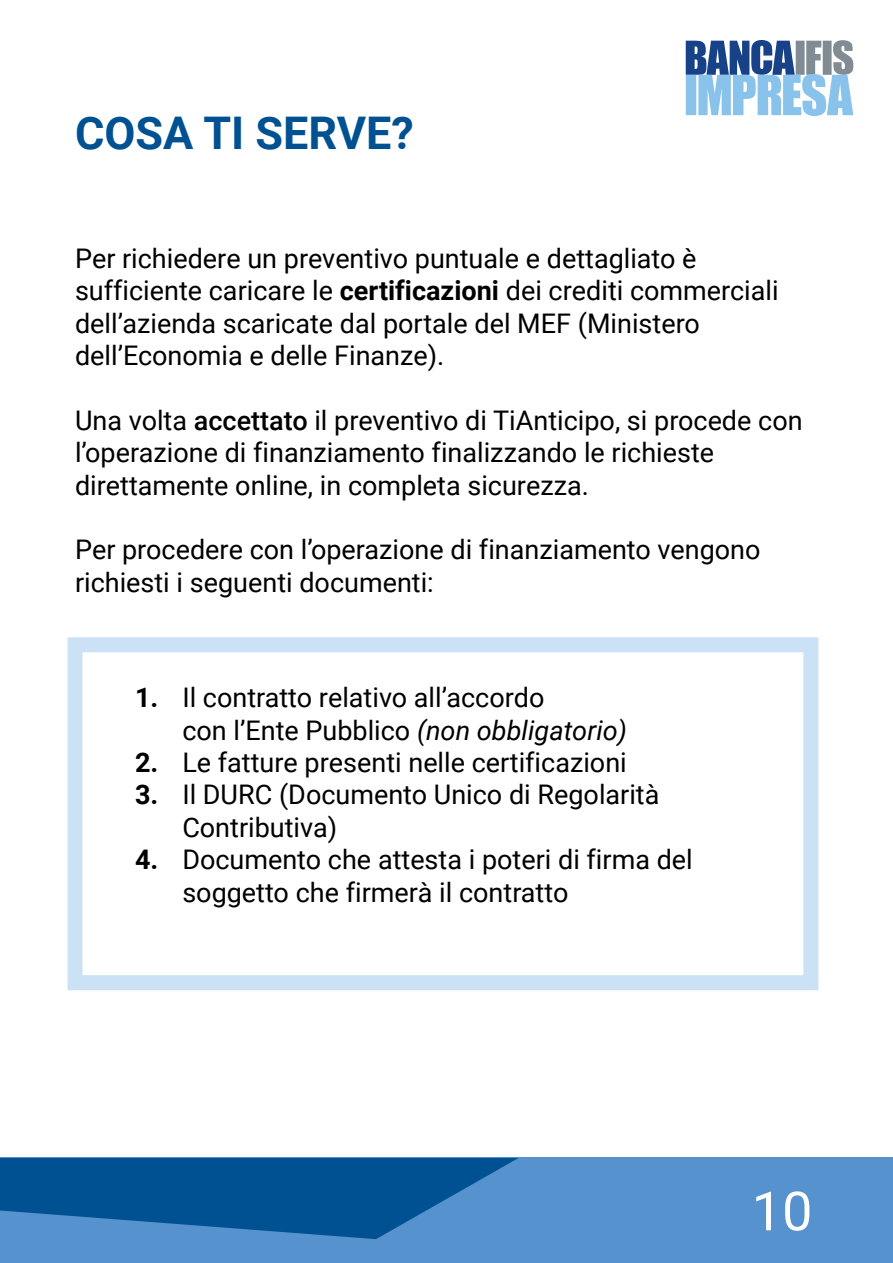
<style>
.page{position:relative;width:893px;height:1263px;background:#fff}
.page>*{position:absolute;margin:0;border:0;box-sizing:border-box;transform-origin:0 0}
.t1{font:54px "Roboto";color:#fff}
.t2{font:700 45px "Roboto";color:#005191}
.t3{font:27px/32.4px "Roboto";color:#000}
.t4{font:700 27px/32.4px "Roboto";color:#000}
.s1{font-weight:700}
.s2{font-weight:500}
.s3{font-style:italic}
</style>
<div class="page">
<div style="left:0;top:1158px;width:893px;height:105px;background:#5692ce"></div>
<svg style="left:0;top:1158px;width:518px;height:81px"></svg>
<svg style="left:686px;top:40px;width:167px;height:76px"></svg>
<div style="left:68px;top:637px;width:750px;height:353px;border:15px solid #cae1f6"></div>
<h2 class="t2" style="left:75px;top:102px;width:340px">COSA TI SERVE?</h2>
<p class="t3" style="left:75px;top:241px;width:705px">Per richiedere un preventivo puntuale e dettagliato è sufficiente caricare le <span class="s1">certificazioni</span> dei crediti commerciali dell’azienda scaricate dal portale del MEF (Ministero dell’Economia e delle Finanze).</p>
<p class="t3" style="left:75px;top:403px;width:729px">Una volta <span class="s2">accettato</span> il preventivo di TiAnticipo, si procede con l’operazione di finanziamento finalizzando le richieste direttamente online, in completa sicurezza.</p>
<p class="t3" style="left:75px;top:533px;width:687px">Per procedere con l’operazione di finanziamento vengono richiesti i seguenti documenti:</p>
<p class="t4" style="left:135px;top:680px;width:25px">1.</p>
<p class="t4" style="left:135px;top:745px;width:25px">2.<br>3.</p>
<p class="t4" style="left:135px;top:842px;width:25px">4.</p>
<p class="t3" style="left:182px;top:680px;width:512px">Il contratto relativo all’accordo<br>con l’Ente Pubblico <span class="s3">(non obbligatorio)<br></span>Le fatture presenti nelle certificazioni<br>Il DURC (Documento Unico di Regolarità Contributiva)<br>Documento che attesta i poteri di firma del soggetto che firmerà il contratto</p>
<h1 class="t1" style="left:752px;top:1173px;width:62px">10</h1>
</div>
